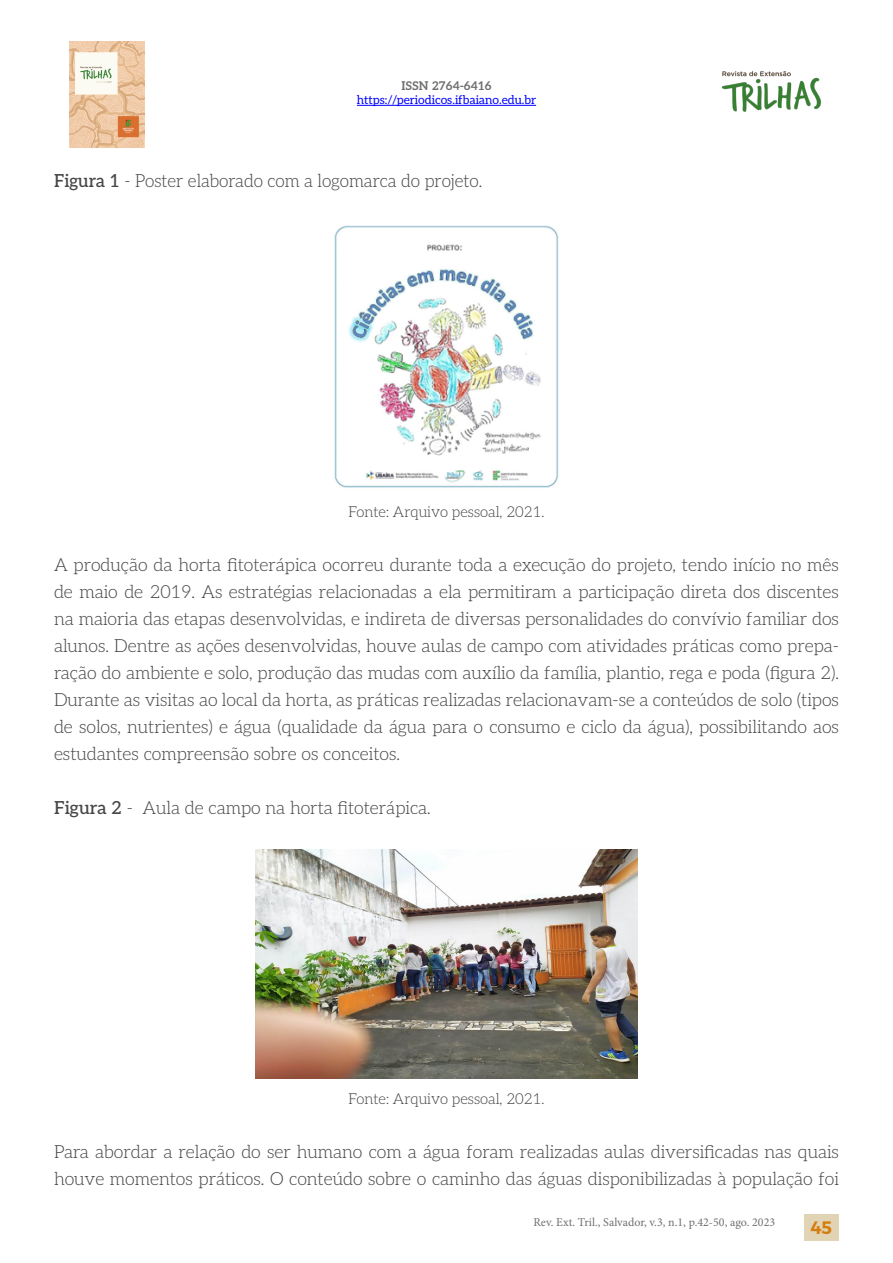
<style>
.page{position:relative;width:893px;height:1263px;background:#fff}
.page>*{position:absolute;margin:0;border:0;box-sizing:border-box;transform-origin:0 0}
.t1{font:300 18px/27px "Aleo";color:#484747;text-align:justify}
.t2{font:18px "Trueno S Bd";color:#d67d0f}
.t3{font:300 15px "Aleo";color:#484747}
.t4{font:12px "Minion Pro";color:#706f6f}
.t5{font:12px "Aleo";color:#00f}
.t6{font:700 12px "Aleo";color:#706f6f}
.s1{font-weight:500}
</style>
<div class="page">
<div style="left:804px;top:1214px;width:35px;height:27px;background:#e1d4b4"></div>
<hr style="left:357px;top:105px;width:179px;height:1px;background:#00f">
<img style="left:70px;top:41px;width:75px;height:107px">
<img style="left:721px;top:71px;width:100px;height:41px">
<img style="left:334px;top:225px;width:225px;height:263px">
<img style="left:255px;top:850px;width:383px;height:228px">
<p class="t6" style="left:401px;top:76px;width:92px">ISSN 2764-6416</p>
<p class="t5" style="left:357px;top:90px;width:181px">https://periodicos.ifbaiano.edu.br</p>
<p class="t1" style="left:54px;top:167px;width:430px"><span class="s1">Figura 1</span> - Poster elaborado com a logomarca do projeto.</p>
<p class="t3" style="left:348px;top:500px;width:198px">Fonte: Arquivo pessoal, 2021.</p>
<p class="t1" style="left:54px;top:550px;width:786px">A produção da horta fitoterápica ocorreu durante toda a execução do projeto, tendo início no mês de maio de 2019. As estratégias relacionadas a ela permitiram a participação direta dos discentes na maioria das etapas desenvolvidas, e indireta de diversas personalidades do convívio familiar dos alunos. Dentre as ações desenvolvidas, houve aulas de campo com atividades práticas como prepa&shy;ração do ambiente e solo, produção das mudas com auxílio da família, plantio, rega e poda (figura 2).<br>Durante as visitas ao local da horta, as práticas realizadas relacionavam-se a conteúdos de solo (tipos de solos, nutrientes) e água (qualidade da água para o consumo e ciclo da água), possibilitando aos estudantes compreensão sobre os conceitos.</p>
<p class="t1" style="left:54px;top:793px;width:378px"><span class="s1">Figura 2</span> - Aula de campo na horta fitoterápica.</p>
<p class="t3" style="left:348px;top:1087px;width:198px">Fonte: Arquivo pessoal, 2021.</p>
<p class="t1" style="left:54px;top:1137px;width:786px">Para abordar a relação do ser humano com a água foram realizadas aulas diversificadas nas quais houve momentos práticos. O conteúdo sobre o caminho das águas disponibilizadas à população foi</p>
<p class="t4" style="left:533px;top:1214px;width:243px">Rev. Ext. Tril., Salvador, v.3, n.1, p.42-50, ago. 2023</p>
<p class="t2" style="left:810px;top:1217px;width:23px">45</p>
</div>
